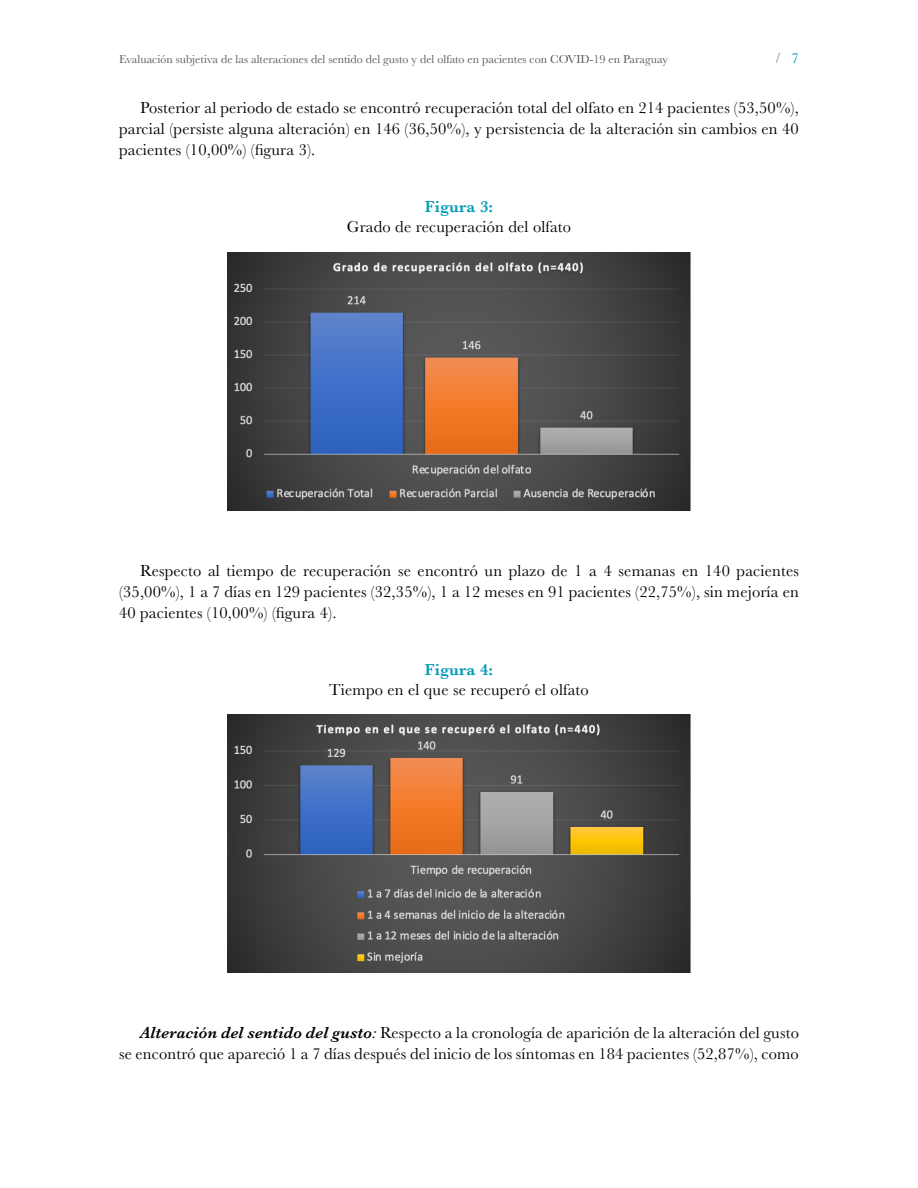
<style>
.page{position:relative;width:918px;height:1188px;background:#fff}
.page>*{position:absolute;margin:0;border:0;box-sizing:border-box;transform-origin:0 0}
.Texto_general{font:16.5px/21px "Baskerville";letter-spacing:.01em;color:#000;text-align:justify}
.Titulo_tabla{font:16.5px "Baskerville";letter-spacing:.01em;color:#000}
.Titulo_tabla_color{font:600 16.5px "Baskerville";letter-spacing:.01em;color:#009cb9}
.t1{font:15px "Baskerville";color:#009cb9}
.t2{font:12px "Baskerville";color:#575756}
.s1{font-weight:600;font-style:italic}
.s2{font-style:italic}
</style>
<div class="page">
<svg style="left:776px;top:53px;width:4px;height:10px"></svg>
<img style="left:228px;top:252px;width:462px;height:259px">
<img style="left:228px;top:715px;width:462px;height:258px">
<p class="t2" style="left:119px;top:52px;width:550px">Evaluación subjetiva de las alteraciones del sentido del gusto y del olfato en pacientes con COVID-19 en Paraguay</p>
<p class="t1" style="left:791px;top:49px;width:9px">7</p>
<p class="Texto_general" style="left:119px;top:97px;width:681px;text-indent:21px">Posterior al periodo de estado se encontró recuperación total del olfato en 214 pacientes (53,50%), parcial (persiste alguna alteración) en 146 (36,50%), y persistencia de la alteración sin cambios en 40 pacientes (10,00%) (figura 3).</p>
<p class="Titulo_tabla_color" style="left:425px;top:195px;width:70px">Figura 3:</p>
<p class="Titulo_tabla" style="left:347px;top:216px;width:226px">Grado de recuperación del olfato</p>
<p class="Texto_general" style="left:119px;top:560px;width:681px;text-indent:21px">Respecto al tiempo de recuperación se encontró un plazo de 1 a 4 semanas en 140 pacientes (35,00%), 1 a 7 días en 129 pacientes (32,35%), 1 a 12 meses en 91 pacientes (22,75%), sin mejoría en 40 pacientes (10,00%) (figura 4).</p>
<p class="Titulo_tabla_color" style="left:425px;top:658px;width:70px">Figura 4:</p>
<p class="Titulo_tabla" style="left:329px;top:679px;width:261px">Tiempo en el que se recuperó el olfato</p>
<p class="Texto_general" style="left:119px;top:1023px;width:681px;text-align:right"><span class="s1">Alteración del sentido del gusto</span><span class="s2">:</span> Respecto a la cronología de aparición de la alteración del gusto<br>se encontró que apareció 1 a 7 días después del inicio de los síntomas en 184 pacientes (52,87%), como</p>
</div>
